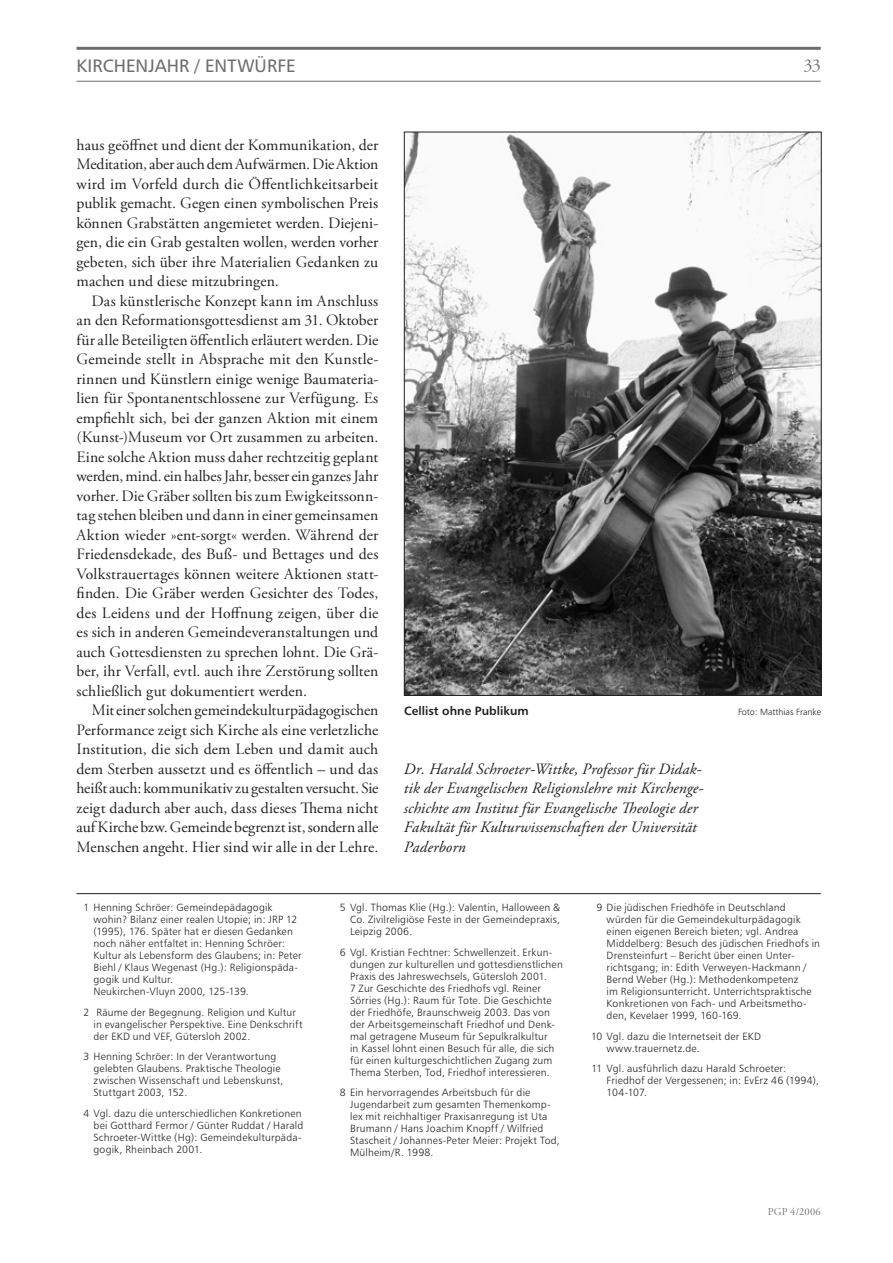
<style>
.page{position:relative;width:893px;height:1263px;background:#fff}
.page>*{position:absolute;margin:0;border:0;box-sizing:border-box;transform-origin:0 0}
.t1{font:18px "Humanist 777 BT Roman B";letter-spacing:.005em;color:#6c6d70}
.t2{font:18px "Adobe Garamond Pro";color:#6c6d70}
.t3{font:15.75px/19.5px "Adobe Garamond Pro";letter-spacing:.005em;color:#231f20;text-align:justify}
.t4{font:italic 15.75px/19.5px "Adobe Garamond Pro";letter-spacing:.005em;color:#231f20}
.t5{font:12px "Humanist 777 BT Bold B";color:#231f20}
.t6{font:10.5px/12px "Humanist 777 BT Light B";letter-spacing:.02em;color:#231f20}
.t7{font:10.5px "Adobe Garamond Pro";letter-spacing:.015em;color:#6c6d70}
.t8{font:9px "Humanist 777 BT Light B";color:#231f20}
</style>
<div class="page">
<hr style="left:77px;top:47px;width:744px;height:3px;background:#6c6d70">
<hr style="left:77px;top:81px;width:744px;height:1px;background:#6c6d70">
<img style="left:406px;top:134px;width:413px;height:560px">
<hr style="left:76px;top:893px;width:745px;height:1px;background:#231f20">
<h1 class="t1" style="left:76px;top:54px;width:221px">KIRCHENJAHR / ENTWÜRFE</h1>
<h1 class="t2" style="left:803px;top:54px;width:19px">33</h1>
<p class="t3" style="left:76px;top:135px;width:303px">haus geöffnet und dient der Kommunikation, der Meditation, aber auch dem Aufwärmen. Die Aktion wird im Vorfeld durch die Öffentlichkeitsarbeit publik gemacht. Gegen einen symbolischen Preis können Grabstätten angemietet werden. Diejeni&shy;gen, die ein Grab gestalten wollen, werden vorher gebeten, sich über ihre Materialien Gedanken zu machen und diese mitzubringen.</p>
<p class="t3" style="left:76px;top:291px;width:303px;text-indent:15px">Das künstlerische Konzept kann im Anschluss an den Reformationsgottesdienst am 31. Oktober für alle Beteiligten öffentlich erläutert werden. Die Gemeinde stellt in Absprache mit den Kunstle&shy;rinnen und Künstlern einige wenige Baumateria&shy;lien für Spontanentschlossene zur Verfügung. Es empfiehlt sich, bei der ganzen Aktion mit einem (Kunst-)Museum vor Ort zusammen zu arbeiten.<br>Eine solche Aktion muss daher rechtzeitig geplant werden, mind. ein halbes Jahr, besser ein ganzes Jahr vorher. Die Gräber sollten bis zum Ewigkeitssonn&shy;tag stehen bleiben und dann in einer gemeinsamen Aktion wieder »ent-sorgt« werden. Während der Friedensdekade, des Buß- und Bettages und des Volkstrauertages können weitere Aktionen statt&shy;finden. Die Gräber werden Gesichter des Todes, des Leidens und der Hoffnung zeigen, über die es sich in anderen Gemeindeveranstaltungen und auch Gottesdiensten zu sprechen lohnt. Die Grä&shy;ber, ihr Verfall, evtl. auch ihre Zerstörung sollten schließlich gut dokumentiert werden.</p>
<p class="t3" style="left:76px;top:701px;width:303px;text-indent:15px">Mit einer solchen gemeindekulturpädagogischen Performance zeigt sich Kirche als eine verletzliche Institution, die sich dem Leben und damit auch dem Sterben aussetzt und es öffentlich – und das heißt auch: kommunikativ zu gestalten versucht. Sie zeigt dadurch aber auch, dass dieses Thema nicht auf Kirche bzw. Gemeinde begrenzt ist, sondern alle Menschen angeht. Hier sind wir alle in der Lehre.</p>
<p class="t5" style="left:404px;top:703px;width:126px">Cellist ohne Publikum</p>
<p class="t8" style="left:738px;top:706px;width:84px">Foto: Matthias Franke</p>
<h2 class="t4" style="left:404px;top:759px;width:301px">Dr. Harald Schroeter-Wittke, Professor für Didak&shy;tik der Evangelischen Religionslehre mit Kirchenge&shy;schichte am Institut für Evangelische Theologie der Fakultät für Kulturwissenschaften der Universität Paderborn</h2>
<p class="t6" style="left:94px;top:901px;width:210px;text-indent:-10px">1 Henning Schröer: Gemeindepädagogik wohin? Bilanz einer realen Utopie; in: JRP 12 (1995), 176. Später hat er diesen Gedanken noch näher entfaltet in: Henning Schröer:<br>Kultur als Lebensform des Glaubens; in: Peter Biehl / Klaus Wegenast (Hg.): Religionspäda&shy;gogik und Kultur.<br>Neukirchen-Vluyn 2000, 125-139.</p>
<p class="t6" style="left:94px;top:1006px;width:211px;text-indent:-10px">2 Räume der Begegnung. Religion und Kultur in evangelischer Perspektive. Eine Denkschrift der EKD und VEF, Gütersloh 2002.</p>
<p class="t6" style="left:94px;top:1050px;width:192px;text-indent:-10px">3 Henning Schröer: In der Verantwortung gelebten Glaubens. Praktische Theologie zwischen Wissenschaft und Lebenskunst, Stuttgart 2003, 152.</p>
<p class="t6" style="left:94px;top:1107px;width:211px;text-indent:-10px">4 Vgl. dazu die unterschiedlichen Konkretionen bei Gotthard Fermor / Günter Ruddat / Harald Schroeter-Wittke (Hg): Gemeindekulturpäda&shy;gogik, Rheinbach 2001.</p>
<p class="t6" style="left:350px;top:901px;width:212px;text-align:justify;text-indent:-10px">5 Vgl. Thomas Klie (Hg.): Valentin, Halloween &amp; Co. Zivilreligiöse Feste in der Gemeindepraxis, Leipzig 2006.</p>
<p class="t6" style="left:350px;top:946px;width:214px;text-indent:-10px">6 Vgl. Kristian Fechtner: Schwellenzeit. Erkun&shy;dungen zur kulturellen und gottesdienstlichen Praxis des Jahreswechsels, Gütersloh 2001.<br>7 Zur Geschichte des Friedhofs vgl. Reiner Sörries (Hg.): Raum für Tote. Die Geschichte der Friedhöfe, Braunschweig 2003. Das von der Arbeitsgemeinschaft Friedhof und Denk&shy;mal getragene Museum für Sepulkralkultur<br>in Kassel lohnt einen Besuch für alle, die sich für einen kulturgeschichtlichen Zugang zum Thema Sterben, Tod, Friedhof interessieren.</p>
<p class="t6" style="left:350px;top:1086px;width:211px;text-indent:-10px">8 Ein hervorragendes Arbeitsbuch für die Jugendarbeit zum gesamten Themenkomp&shy;lex mit reichhaltiger Praxisanregung ist Uta Brumann / Hans Joachim Knopff / Wilfried Stascheit / Johannes-Peter Meier: Projekt Tod, Mülheim/R. 1998.</p>
<p class="t6" style="left:607px;top:901px;width:215px;text-indent:-10px">9 Die jüdischen Friedhöfe in Deutschland würden für die Gemeindekulturpädagogik einen eigenen Bereich bieten; vgl. Andrea Middelberg: Besuch des jüdischen Friedhofs in Drensteinfurt – Bericht über einen Unter&shy;richtsgang; in: Edith Verweyen-Hackmann / Bernd Weber (Hg.): Methodenkompetenz<br>im Religionsunterricht. Unterrichtspraktische Konkretionen von Fach- und Arbeitsmetho&shy;den, Kevelaer 1999, 160-169.</p>
<p class="t6" style="left:607px;top:1030px;width:156px;text-indent:-16px">10 Vgl. dazu die Internetseit der EKD www.trauernetz.de.</p>
<p class="t6" style="left:607px;top:1062px;width:214px;text-indent:-15px">11 Vgl. ausführlich dazu Harald Schroeter:<br>Friedhof der Vergessenen; in: EvErz 46 (1994),<br>104-107.</p>
<p class="t7" style="left:768px;top:1206px;width:54px">PGP 4/2006</p>
</div>
